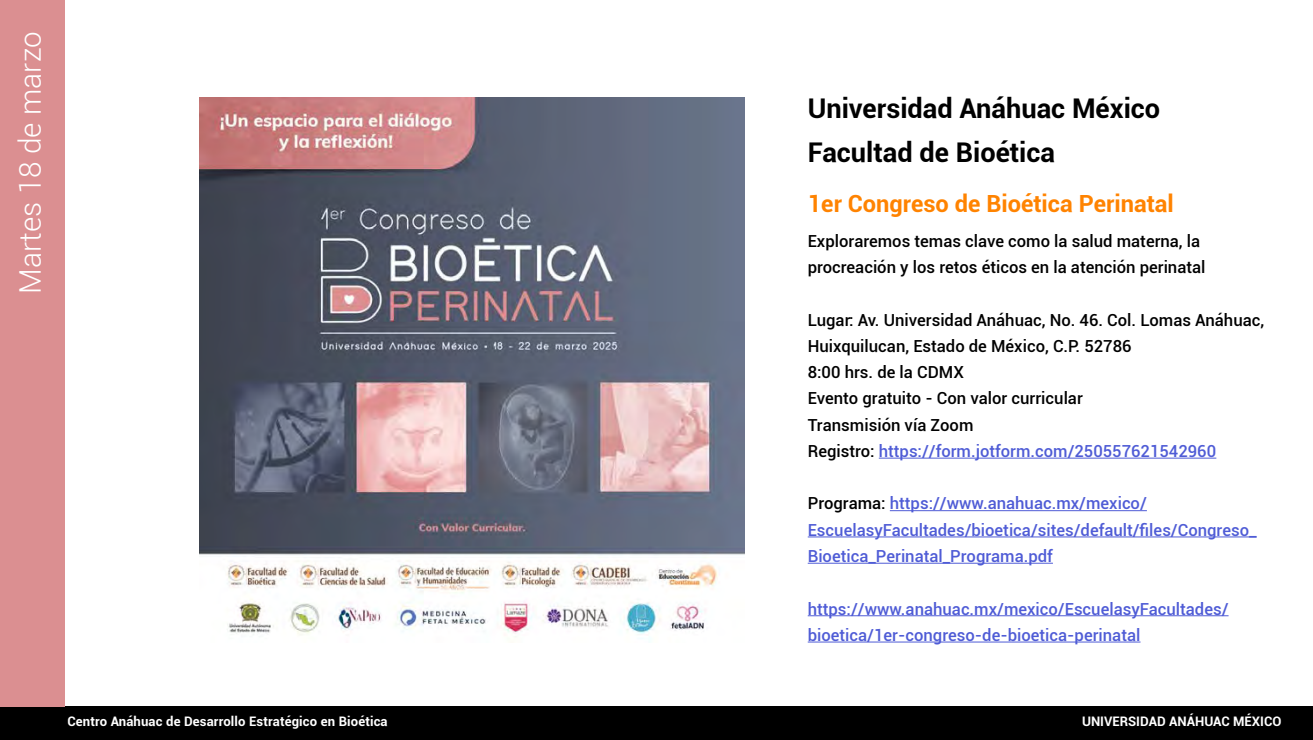
<style>
.page{position:relative;width:1313px;height:740px;background:#fff}
.page>*{position:absolute;margin:0;border:0;box-sizing:border-box;transform-origin:0 0}
.t1{font:300 29.75px "Roboto";color:#fff}
.t2{font:700 27.12px/43.8px "Roboto";color:#000}
.t3{font:700 23.62px "Roboto";color:#ff8300}
.t4{font:500 16.62px/26.2px "Roboto";color:#000}
.t5{font:500 16.62px/26.2px "Roboto";color:#4f5cd6}
.t6{font:700 13.12px "Roboto";letter-spacing:.01em;color:#fff}
.s1{color:#4f5cd6}
.s2{color:#000}
</style>
<div class="page">
<div style="left:0;top:706px;width:1312px;height:33px;background:#000"></div>
<div style="left:0;top:0;width:65px;height:706px;background:#db8f91"></div>
<hr style="left:878px;top:457px;width:338px;height:1px;background:#4f5cd6">
<hr style="left:890px;top:510px;width:256px;height:1px;background:#4f5cd6">
<hr style="left:807px;top:536px;width:449px;height:1px;background:#4f5cd6">
<hr style="left:807px;top:562px;width:246px;height:1px;background:#4f5cd6">
<hr style="left:807px;top:615px;width:421px;height:1px;background:#4f5cd6">
<hr style="left:807px;top:641px;width:333px;height:1px;background:#4f5cd6">
<img style="left:200px;top:98px;width:544px;height:539px">
<h1 class="t1" style="left:10px;top:294px;width:264px;rotate:-90deg">Martes 18 de marzo</h1>
<h2 class="t2" style="left:807px;top:85px;width:354px">Universidad Anáhuac México<br>Facultad de Bioética</h2>
<h3 class="t3" style="left:807px;top:186px;width:368px">1er Congreso de Bioética Perinatal</h3>
<p class="t4" style="left:807px;top:227px;width:399px">Exploraremos temas clave como la salud materna, la procreación y los retos éticos en la atención perinatal</p>
<p class="t4" style="left:807px;top:306px;width:458px">Lugar: Av. Universidad Anáhuac, No. 46. Col. Lomas Anáhuac, Huixquilucan, Estado de México, C.P. 52786<br>8:00 hrs. de la CDMX<br>Evento gratuito - Con valor curricular<br>Transmisión vía Zoom<br>Registro: <span class="s1">https://form.jotform.com/250557621542960</span></p>
<p class="t5" style="left:807px;top:489px;width:450px"><span class="s2">Programa:</span> https://www.anahuac.mx/mexico/<br>EscuelasyFacultades/bioetica/sites/default/files/Congreso_<br>Bioetica_Perinatal_Programa.pdf</p>
<p class="t5" style="left:807px;top:594px;width:422px">https://www.anahuac.mx/mexico/EscuelasyFacultades/ bioetica/1er-congreso-de-bioetica-perinatal</p>
<p class="t6" style="left:67px;top:711px;width:322px">Centro Anáhuac de Desarrollo Estratégico en Bioética</p>
<p class="t6" style="left:1082px;top:711px;width:201px">UNIVERSIDAD ANÁHUAC MÉXICO</p>
</div>
